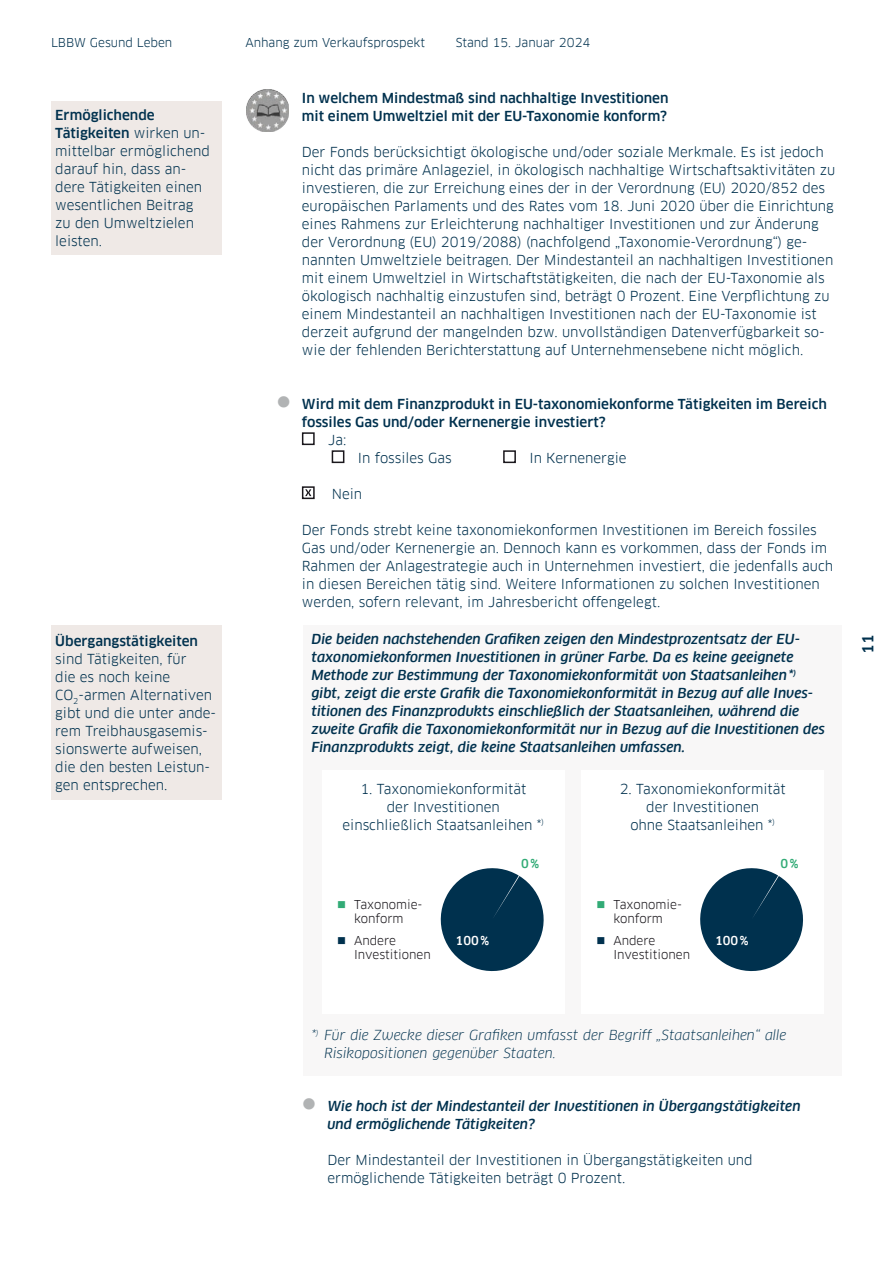
<style>
.page{position:relative;width:893px;height:1263px;background:#fff}
.page>*{position:absolute;margin:0;border:0;box-sizing:border-box;transform-origin:0 0}
.t1{font:500 15px "Clanfor LBBW";color:#00314e}
.t2{font:13.5px/18px "Clanfor LBBW";color:#00314e}
.t3{font:italic 500 13.5px/18px "Clanfor LBBW";color:#00314e}
.t4{font:500 13.5px/18px "Clanfor LBBW";color:#00314e}
.t5{font:italic 13.5px/18px "Clanfor LBBW";color:#00314e}
.t6{font:12px/14.2px "Clanfor LBBW";color:#1a171c}
.t7{font:12px "Clanfor LBBW";color:#00314e}
.t8{font:500 12px "Clanfor LBBW";color:#fff}
.t9{font:500 12px "Clanfor LBBW";color:#32ab76}
.s1{font-weight:500}
.s2{color:#b1b3b4}
.s3{color:#32ab76}
.s4{color:#00314e}
</style>
<div class="page">
<div style="left:302px;top:432px;width:13px;height:13px;border:2px solid #1a171c"></div>
<div style="left:332px;top:450px;width:12px;height:13px;border:2px solid #1a171c"></div>
<div style="left:503px;top:450px;width:13px;height:13px;border:2px solid #1a171c"></div>
<div style="left:302px;top:486px;width:13px;height:13px;border:2px solid #1a171c"></div>
<svg style="left:305px;top:489px;width:6px;height:7px"></svg>
<div style="left:51px;top:101px;width:170px;height:153px;background:#efe9e6"></div>
<img style="left:247px;top:89px;width:42px;height:42px">
<div style="left:51px;top:625px;width:170px;height:174px;background:#efe9e6"></div>
<div style="left:303px;top:625px;width:539px;height:450px;background:#f8f7f7"></div>
<div style="left:581px;top:770px;width:243px;height:244px;background:#fff"></div>
<svg style="left:700px;top:868px;width:103px;height:104px"></svg>
<div style="left:322px;top:770px;width:242px;height:244px;background:#fff"></div>
<svg style="left:440px;top:868px;width:104px;height:104px"></svg>
<p class="t7" style="left:51px;top:36px;width:123px">LBBW Gesund Leben</p>
<p class="t7" style="left:245px;top:36px;width:181px">Anhang zum Verkaufsprospekt</p>
<p class="t7" style="left:456px;top:36px;width:136px">Stand 15. Januar 2024</p>
<p class="t2" style="left:55px;top:106px;width:156px"><span class="s1">Ermöglichende<br>Tätigkeiten</span> wirken un&shy;mittelbar ermöglichend darauf hin, dass an&shy;dere Tätigkeiten einen wesentlichen Beitrag zu den Umweltzielen leisten.</p>
<p class="t4" style="left:55px;top:632px;width:144px">Übergangstätigkeiten</p>
<p class="t2" style="left:55px;top:650px;width:162px">sind Tätigkeiten, für<br>die es noch keine<br>CO<sub>2</sub>-armen Alternativen gibt und die unter ande&shy;rem Treibhausgasemis&shy;sionswerte aufweisen, die den besten Leistun&shy;gen entsprechen.</p>
<p class="t4" style="left:302px;top:89px;width:368px">I n welchem Mindestmaß sind nachhaltige I nvestitionen mit einem Umweltziel mit der EU-Taxonomie konform?</p>
<p class="t2" style="left:302px;top:143px;width:535px">Der Fonds berücksichtigt ökologische und/oder soziale Merkmale. Es ist jedoch nicht das primäre Anlageziel, in ökologisch nachhaltige Wirtschaftsaktivitäten zu investieren, die zur Erreichung eines der in der Verordnung (EU) 2020/852 des europäischen Parlaments und des Rates vom 18. Juni 2020 über die Einrichtung eines Rahmens zur Erleichterung nachhaltiger Investitionen und zur Änderung der Verordnung (EU) 2019/2088) (nachfolgend „Taxonomie-Verordnung“) ge&shy;nannten Umweltziele beitragen. Der Mindestanteil an nachhaltigen Investitionen mit einem Umweltziel in Wirtschaftstätigkeiten, die nach der EU-Taxonomie als ökologisch nachhaltig einzustufen sind, beträgt 0 Prozent. Eine Verpflichtung zu einem Mindestanteil an nachhaltigen Investitionen nach der EU-Taxonomie ist derzeit aufgrund der mangelnden bzw. unvollständigen Datenverfügbarkeit so&shy;wie der fehlenden Berichterstattung auf Unternehmensebene nicht möglich.</p>
<p class="t4" style="left:302px;top:395px;width:527px;text-indent:-26px"><span class="s2">●</span> Wird mit dem Finanzprodukt in EU-taxonomiekonforme Tätigkeiten im Bereich fossiles Gas und/oder Kernenergie investiert?</p>
<p class="t2" style="left:328px;top:431px;width:20px">Ja:</p>
<p class="t2" style="left:358px;top:449px;width:95px">In fossiles Gas</p>
<p class="t2" style="left:529px;top:449px;width:99px">In Kernenergie</p>
<p class="t2" style="left:332px;top:485px;width:32px">Nein</p>
<p class="t2" style="left:302px;top:521px;width:533px">Der Fonds strebt keine taxonomiekonformen Investitionen im Bereich fossiles Gas und/oder Kernenergie an. Dennoch kann es vorkommen, dass der Fonds im Rahmen der Anlagestrategie auch in Unternehmen investiert, die jedenfalls auch in diesen Bereichen tätig sind. Weitere Informationen zu solchen Investitionen werden, sofern relevant, im Jahresbericht offengelegt.</p>
<p class="t3" style="left:311px;top:630px;width:515px">Die beiden nachstehenden Grafiken zeigen den Mindestprozentsatz der EU&shy;taxonomiekonformen Investitionen in grüner Farbe. Da es keine geeignete Methode zur Bestimmung der Taxonomiekonformität von Staatsanleihen*<sup>) </sup>gibt, zeigt die erste Grafik die Taxonomiekonformität in Bezug auf alle Inves&shy;titionen des Finanzprodukts einschließlich der Staatsanleihen, während die zweite Grafik die Taxonomiekonformität nur in Bezug auf die Investitionen des Finanzprodukts zeigt, die keine Staatsanleihen umfassen.</p>
<p class="t2" style="left:342px;top:780px;width:203px;text-align:center">1. Taxonomiekonformität<br>der Investitionen einschließlich Staatsanleihen *<sup>)</sup></p>
<p class="t2" style="left:620px;top:780px;width:167px;text-align:center">2. Taxonomiekonformität der Investitionen<br>ohne Staatsanleihen *<sup>)</sup></p>
<p class="t9" style="left:521px;top:857px;width:19px">0%</p>
<p class="t9" style="left:780px;top:857px;width:19px">0%</p>
<p class="t6" style="left:337px;top:897px;width:87px;text-align:center"><span class="s3">■</span> Taxonomie&shy;konform</p>
<p class="t6" style="left:596px;top:897px;width:87px;text-align:center"><span class="s3">■</span> Taxonomie&shy;konform</p>
<p class="t6" style="left:354px;top:933px;width:78px;text-indent:-17px"><span class="s4">■</span> Andere<br>Investitionen</p>
<p class="t8" style="left:456px;top:933px;width:35px">100%</p>
<p class="t6" style="left:613px;top:933px;width:78px;text-indent:-17px"><span class="s4">■</span> Andere<br>Investitionen</p>
<p class="t8" style="left:715px;top:933px;width:35px">100%</p>
<p class="t1" style="left:859px;top:654px;width:21px;rotate:-90deg">11</p>
<p class="t5" style="left:324px;top:1026px;width:463px;text-indent:-13px">*<sup>)</sup> Für die Zwecke dieser Grafiken umfasst der Begriff „Staatsanleihen“ alle<br>Risikopositionen gegenüber Staaten.</p>
<p class="t3" style="left:327px;top:1097px;width:475px;text-indent:-26px"><span class="s2">●</span> Wie hoch ist der Mindestanteil der Investitionen in Übergangstätigkeiten und ermöglichende Tätigkeiten?</p>
<p class="t2" style="left:327px;top:1151px;width:427px">Der Mindestanteil der Investitionen in Übergangstätigkeiten und ermöglichende Tätigkeiten beträgt 0 Prozent.</p>
</div>
